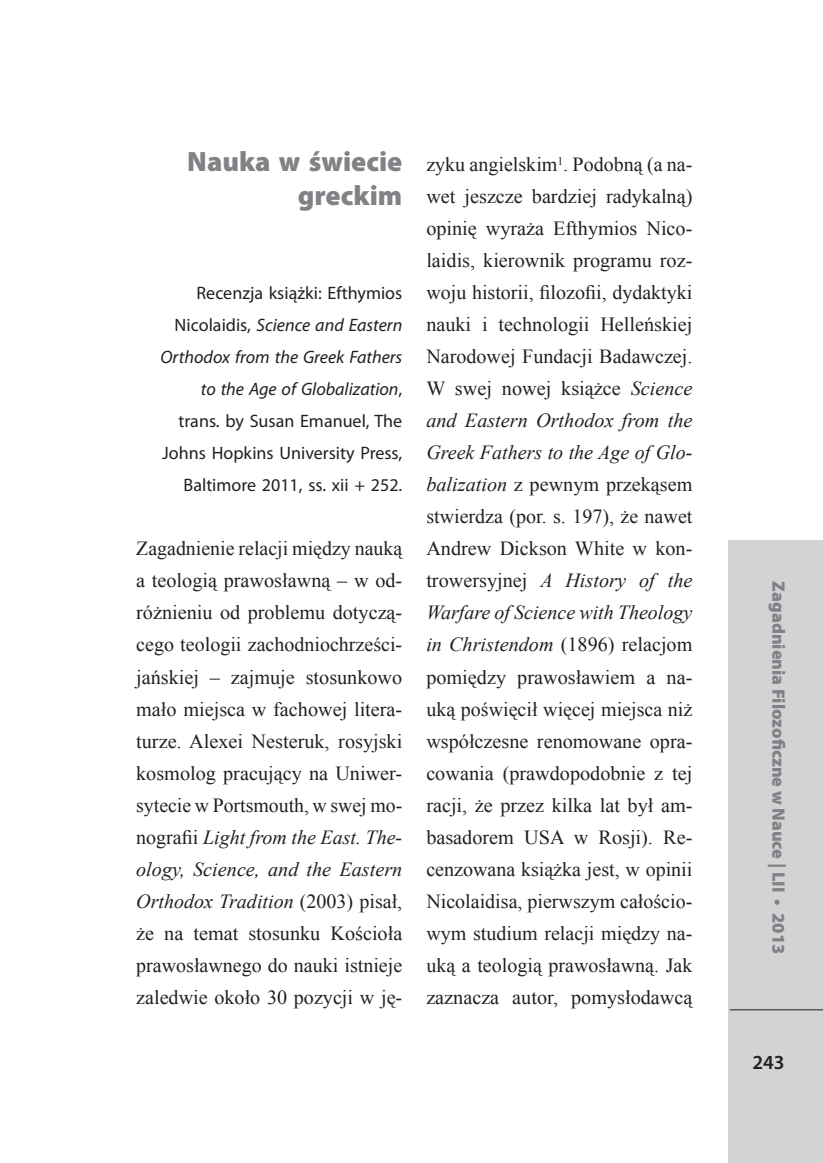
<style>
.page{position:relative;width:823px;height:1163px;background:#fff}
.page>*{position:absolute;margin:0;border:0;box-sizing:border-box;transform-origin:0 0}
.Tytul_recenzje_ZF{font:900 28px/33.6px "Myriad Pro";color:#808285;text-align:right}
.tekst_recenzje_bez_a{font:20px/32px "Times New Roman";color:#231f20;text-align:justify}
.t1{font:600 20px "Myriad Pro";color:#231f20}
.Recenzje_-_dane_b{font:18px/32px "Myriad Pro";color:#231f20;text-align:right}
.t2{font:900 18px "Myriad Pro";color:#808285}
.s1{font-style:italic}
</style>
<div class="page">
<div style="left:727px;top:540px;width:95px;height:622px;background:#d1d3d4"></div>
<hr style="left:729px;top:1009px;width:93px;height:1px;background:#231f20">
<p class="Tytul_recenzje_ZF" style="left:187px;top:144px;width:216px">Nauka w świecie greckim</p>
<p class="Recenzje_-_dane_b" style="left:160px;top:277px;width:243px">Recenzja książki: Efthymios<br>Nicolaidis, <span class="s1">Science and Eastern<br>Orthodox from the Greek Fathers to the Age of Globalization</span>, trans. by Susan Emanuel, The<br>Johns Hopkins University Press,<br>Baltimore 2011, ss. xii + 252.</p>
<p class="tekst_recenzje_bez_a" style="left:136px;top:532px;width:267px">Zagadnienie relacji między nauką a teologią prawosławną – w od&shy;różnieniu od problemu dotyczą&shy;cego teologii zachodniochrześci&shy;jańskiej – zajmuje stosunkowo mało miejsca w fachowej litera&shy;turze. Alexei Nesteruk, rosyjski kosmolog pracujący na Uniwer&shy;sytecie w Portsmouth, w swej mo&shy;nografii <span class="s1">Light from the East. The&shy;ology, Science, and the Eastern Orthodox Tradition</span> (2003) pisał, że na temat stosunku Kościoła prawosławnego do nauki istnieje zaledwie około 30 pozycji w ję-</p>
<p class="tekst_recenzje_bez_a" style="left:426px;top:148px;width:267px">zyku angielskim<sup>1</sup>. Podobną (a na&shy;wet jeszcze bardziej radykalną) opinię wyraża Efthymios Nico&shy;laidis, kierownik programu roz&shy;woju historii, filozofii, dydaktyki nauki i technologii Helleńskiej Narodowej Fundacji Badawczej.<br>W swej nowej książce <span class="s1">Science and Eastern Orthodox from the Greek Fathers to the Age of Glo&shy;balization</span> z pewnym przekąsem stwierdza (por. s. 197), że nawet Andrew Dickson White w kon&shy;trowersyjnej <span class="s1">A History of the Warfare of Science with Theology in Christendom</span> (1896) relacjom pomiędzy prawosławiem a na&shy;uką poświęcił więcej miejsca niż współczesne renomowane opra&shy;cowania (prawdopodobnie z tej racji, że przez kilka lat był am&shy;basadorem USA w Rosji). Re&shy;cenzowana książka jest, w opinii Nicolaidisa, pierwszym całościo&shy;wym studium relacji między na&shy;uką a teologią prawosławną. Jak zaznacza autor, pomysłodawcą</p>
<p class="t2" style="left:790px;top:581px;width:374px;rotate:90deg">Zagadnienia Filozoficzne w Nauce | LII • 2013</p>
<p class="t1" style="left:752px;top:1049px;width:34px">243</p>
</div>
